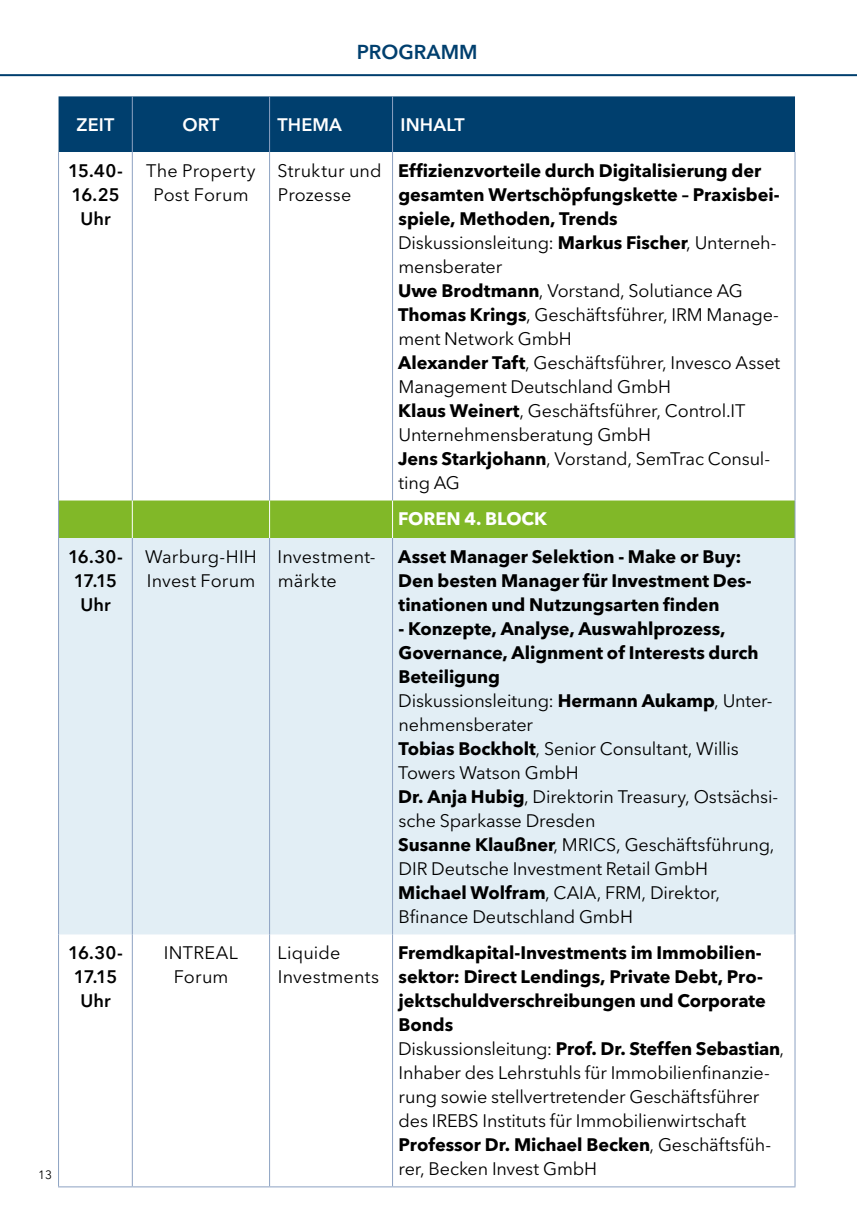
<style>
.page{position:relative;width:857px;height:1225px;background:#fff}
.page>*{position:absolute;margin:0;border:0;box-sizing:border-box;transform-origin:0 0}
.t1{font:600 20px "Avenir Next LT Pro";color:#003f6e}
.t2{font:18px/24px "Avenir Next LT Pro";letter-spacing:-.01em;color:#000}
.t3{font:700 18px/24px "Avenir Next LT Pro";letter-spacing:-.005em;color:#000}
.t4{font:18px/24px "Avenir Next LT Pro";letter-spacing:.01em;color:#000}
.t5{font:600 18px/24px "Avenir Next LT Pro";letter-spacing:-.025em;color:#000;text-align:center}
.t6{font:600 18px "Avenir Next LT Pro";letter-spacing:.005em;color:#fff}
.t7{font:600 18px/24px "Avenir Next LT Pro";color:#000;text-align:center}
.t8{font:700 18px "Avenir Next LT Pro";letter-spacing:-.005em;color:#fff}
.t9{font:18px/24px "Avenir Next LT Pro";letter-spacing:.015em;color:#000;text-align:center}
.t10{font:12px "Avenir Next LT Pro";color:#000}
.s1{font-weight:700}
</style>
<div class="page">
<hr style="left:0;top:74px;width:856px;height:2px;background:#003f6e">
<div style="left:58px;top:96px;width:736px;height:56px;background:#003f6e"></div>
<div style="left:59px;top:500px;width:735px;height:38px;background:#81b828"></div>
<div style="left:59px;top:538px;width:735px;height:396px;background:#e2eef5"></div>
<hr style="left:58px;top:500px;width:1px;height:38px;background:#8da2c2">
<hr style="left:794px;top:500px;width:1px;height:38px;background:#8da2c2">
<hr style="left:132px;top:500px;width:1px;height:38px;background:#fff">
<hr style="left:269px;top:500px;width:1px;height:38px;background:#fff">
<hr style="left:392px;top:500px;width:1px;height:38px;background:#fff">
<hr style="left:58px;top:934px;width:1px;height:252px;background:#8da2c2">
<hr style="left:132px;top:934px;width:1px;height:252px;background:#8da2c2">
<hr style="left:269px;top:934px;width:1px;height:252px;background:#8da2c2">
<hr style="left:392px;top:934px;width:1px;height:252px;background:#8da2c2">
<hr style="left:794px;top:934px;width:1px;height:252px;background:#8da2c2">
<hr style="left:58px;top:1186px;width:74px;height:1px;background:#8da2c2">
<hr style="left:132px;top:1186px;width:137px;height:1px;background:#8da2c2">
<hr style="left:269px;top:1186px;width:123px;height:1px;background:#8da2c2">
<hr style="left:392px;top:1186px;width:403px;height:1px;background:#8da2c2">
<hr style="left:132px;top:96px;width:1px;height:56px;background:#8da2c2">
<hr style="left:269px;top:96px;width:1px;height:56px;background:#8da2c2">
<hr style="left:392px;top:96px;width:1px;height:56px;background:#8da2c2">
<hr style="left:58px;top:152px;width:1px;height:348px;background:#8da2c2">
<hr style="left:58px;top:538px;width:1px;height:396px;background:#8da2c2">
<hr style="left:132px;top:152px;width:1px;height:348px;background:#8da2c2">
<hr style="left:269px;top:152px;width:1px;height:348px;background:#8da2c2">
<hr style="left:132px;top:538px;width:1px;height:396px;background:#8da2c2">
<hr style="left:269px;top:538px;width:1px;height:396px;background:#8da2c2">
<hr style="left:392px;top:152px;width:1px;height:348px;background:#8da2c2">
<hr style="left:392px;top:538px;width:1px;height:396px;background:#8da2c2">
<hr style="left:794px;top:152px;width:1px;height:348px;background:#8da2c2">
<hr style="left:794px;top:538px;width:1px;height:396px;background:#8da2c2">
<p class="t1" style="left:356px;top:40px;width:122px">PROGRAMM</p>
<p class="t10" style="left:38px;top:1168px;width:15px">13</p>
<p class="t6" style="left:77px;top:114px;width:39px">ZEIT</p>
<p class="t6" style="left:182px;top:114px;width:39px">ORT</p>
<p class="t6" style="left:277px;top:114px;width:66px">THEMA</p>
<p class="t6" style="left:400px;top:114px;width:66px">INHALT</p>
<p class="t7" style="left:68px;top:159px;width:56px">15.40-<br>16.25<br>Uhr</p>
<p class="t4" style="left:146px;top:159px;width:111px;text-align:center">The Property<br>Post Forum</p>
<p class="t4" style="left:277px;top:159px;width:106px">Struktur und<br>Prozesse</p>
<p class="t2" style="left:398px;top:159px;width:383px"><span class="s1">Effizienzvorteile durch Digitalisierung der gesamten Wertschöpfungskette – Praxisbei&shy;spiele, Methoden, Trends<br></span>Diskussionsleitung: <span class="s1">Markus Fischer</span>, Unterneh&shy;mensberater<br><span class="s1">Uwe Brodtmann</span>, Vorstand, Solutiance AG <span class="s1">Thomas Krings</span>, Geschäftsführer, IRM Manage&shy;ment Network GmbH<br><span class="s1">Alexander Taft</span>, Geschäftsführer, Invesco Asset Management Deutschland GmbH<br><span class="s1">Klaus Weinert</span>, Geschäftsführer, Control.IT Unternehmensberatung GmbH<br><span class="s1">Jens Starkjohann</span>, Vorstand, SemTrac Consul&shy;ting AG</p>
<p class="t8" style="left:398px;top:508px;width:150px">FOREN 4. BLOCK</p>
<p class="t5" style="left:68px;top:544px;width:56px">16.30-<br>17.15<br>Uhr</p>
<p class="t4" style="left:145px;top:544px;width:113px">Warburg-HIH<br>Invest Forum</p>
<p class="t4" style="left:277px;top:544px;width:100px">Investment&shy;märkte</p>
<p class="t3" style="left:398px;top:544px;width:355px">Asset Manager Selektion - Make or Buy:<br>Den besten Manager für Investment Des&shy;tinationen und Nutzungsarten finden</p>
<p class="t2" style="left:398px;top:616px;width:381px"><span class="s1">- Konzepte, Analyse, Auswahlprozess, Governance, Alignment of Interests durch Beteiligung<br></span>Diskussionsleitung: <span class="s1">Hermann Aukamp</span>, Unter&shy;nehmensberater<br><span class="s1">Tobias Bockholt</span>, Senior Consultant, Willis Towers Watson GmbH<br><span class="s1">Dr. Anja Hubig</span>, Direktorin Treasury, Ostsächsi&shy;sche Sparkasse Dresden<br><span class="s1">Susanne Klaußner</span>, MRICS, Geschäftsführung, DIR Deutsche Investment Retail GmbH <span class="s1">Michael Wolfram</span>, CAIA, FRM, Direktor, Bfinance Deutschland GmbH</p>
<p class="t5" style="left:68px;top:941px;width:56px">16.30-<br>17.15<br>Uhr</p>
<p class="t9" style="left:164px;top:941px;width:76px">INTREAL<br>Forum</p>
<p class="t4" style="left:277px;top:941px;width:103px">Liquide<br>Investments</p>
<p class="t2" style="left:398px;top:941px;width:387px"><span class="s1">Fremdkapital-Investments im Immobilien&shy;sektor: Direct Lendings, Private Debt, Pro&shy;jektschuldverschreibungen und Corporate Bonds<br></span>Diskussionsleitung: <span class="s1">Prof. Dr. Steffen Sebastian</span>, Inhaber des Lehrstuhls für Immobilienfinanzie&shy;rung sowie stellvertretender Geschäftsführer des IREBS Instituts für Immobilienwirtschaft <span class="s1">Professor Dr. Michael Becken</span>, Geschäftsfüh&shy;rer, Becken Invest GmbH</p>
</div>
